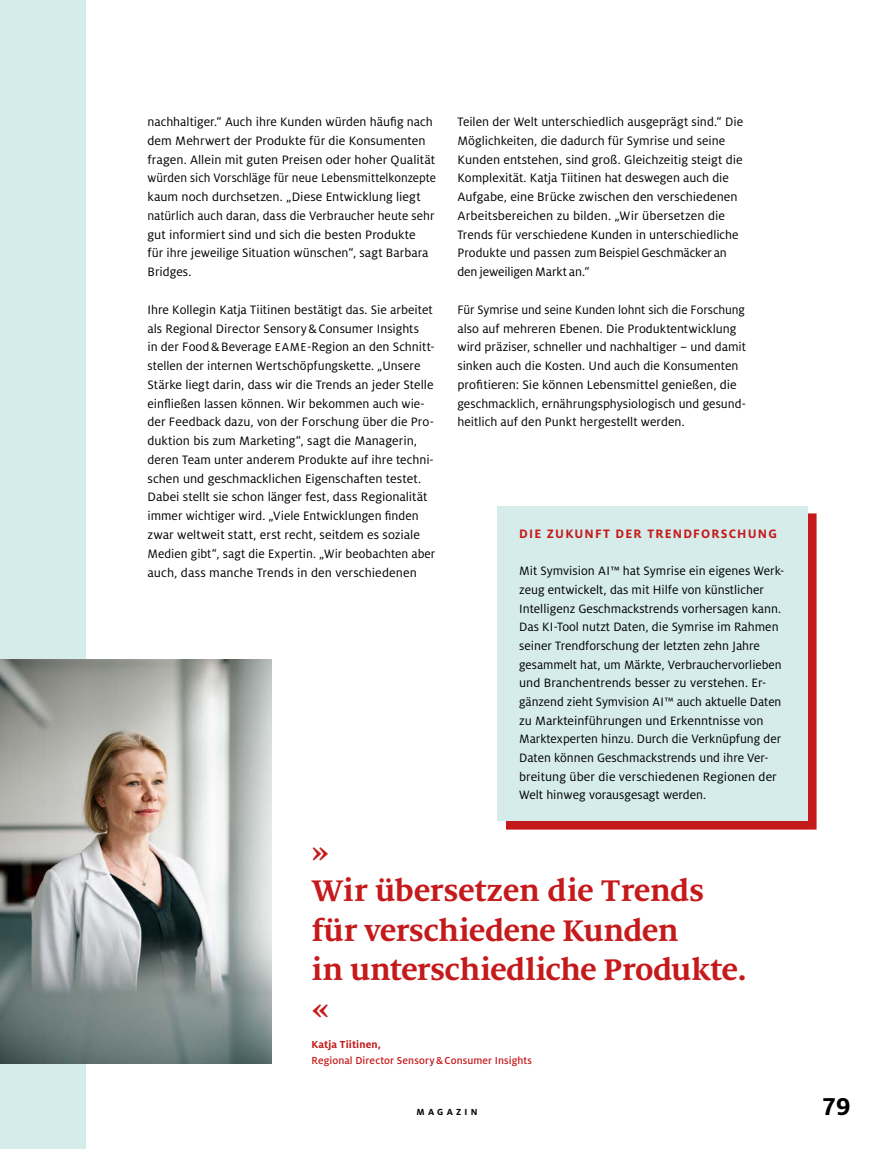
<style>
.page{position:relative;width:893px;height:1149px;background:#fff}
.page>*{position:absolute;margin:0;border:0;box-sizing:border-box;transform-origin:0 0}
.t1{font:700 33px/39px "Milo Serif OT";letter-spacing:-.015em;color:#c51a1b}
.t2{font:700 27px "Milo OT";color:#000}
.t3{font:13.5px/18.8px "Milo OT";color:#000}
.t4{font:700 13.5px "Milo OT";letter-spacing:.09em;color:#c51a1b}
.t5{font:13.35px/18.6px "Milo OT";color:#000}
.t6{font:500 11.25px "Milo OT";letter-spacing:.01em;color:#c51a1b}
.t7{font:700 11.25px "Milo OT";letter-spacing:.005em;color:#c51a1b}
.t8{font:700 9.75px "Milo OT";letter-spacing:.33em;color:#000}
.s1{font-size:12.75px}
</style>
<div class="page">
<div style="left:0;top:0;width:85px;height:1148px;background:#d5eceb"></div>
<div style="left:506px;top:513px;width:311px;height:316px;background:#c51a1b"></div>
<div style="left:498px;top:505px;width:310px;height:315px;background:#d5eceb"></div>
<img style="left:0;top:659px;width:271px;height:404px">
<p class="t3" style="left:147px;top:113px;width:290px">nachhaltiger.“ Auch ihre Kunden würden häufig nach dem Mehrwert der Produkte für die Konsumenten fragen. Allein mit guten Preisen oder hoher Qualität würden sich Vorschläge für neue Lebensmittelkonzepte kaum noch durchsetzen. „Diese Entwicklung liegt natürlich auch daran, dass die Verbraucher heute sehr gut informiert sind und sich die besten Produkte<br>für ihre jeweilige Situation wünschen“, sagt Barbara Bridges.</p>
<p class="t3" style="left:147px;top:300px;width:289px">Ihre Kollegin Katja Tiitinen bestätigt das. Sie arbeitet als Regional Director Sensory&amp;Consumer Insights<br>in der Food&amp;Beverage <span class="s1">EAME</span>-Region an den Schnitt&shy;stellen der internen Wertschöpfungskette. „Unsere Stärke liegt darin, dass wir die Trends an jeder Stelle einfließen lassen können. Wir bekommen auch wie&shy;der Feedback dazu, von der Forschung über die Pro&shy;duktion bis zum Marketing“, sagt die Managerin, deren Team unter anderem Produkte auf ihre techni&shy;schen und geschmacklichen Eigenschaften testet.<br>Dabei stellt sie schon länger fest, dass Regionalität immer wichtiger wird. „Viele Entwicklungen finden zwar weltweit statt, erst recht, seitdem es soziale Medien gibt“, sagt die Expertin. „Wir beobachten aber auch, dass manche Trends in den verschiedenen</p>
<p class="t3" style="left:457px;top:113px;width:287px">Teilen der Welt unterschiedlich ausgeprägt sind.“ Die Möglichkeiten, die dadurch für Symrise und seine Kunden entstehen, sind groß. Gleichzeitig steigt die Komplexität. Katja Tiitinen hat deswegen auch die Aufgabe, eine Brücke zwischen den verschiedenen Arbeitsbereichen zu bilden. „Wir übersetzen die Trends für verschiedene Kunden in unterschiedliche Produkte und passen zum Beispiel Geschmäcker an den jeweiligen Markt an.“</p>
<p class="t3" style="left:457px;top:300px;width:290px">Für Symrise und seine Kunden lohnt sich die Forschung also auf mehreren Ebenen. Die Produktentwicklung wird präziser, schneller und nachhaltiger – und damit sinken auch die Kosten. Und auch die Konsumenten profitieren: Sie können Lebensmittel genießen, die geschmacklich, ernährungsphysiologisch und gesund&shy;heitlich auf den Punkt hergestellt werden.</p>
<p class="t4" style="left:519px;top:525px;width:259px">DIE ZUKUNFT DER TRENDFORSCHUNG</p>
<p class="t5" style="left:519px;top:562px;width:267px">Mit Symvision AI™ hat Symrise ein eigenes Werk&shy;zeug entwickelt, das mit Hilfe von künstlicher Intelligenz Geschmackstrends vorhersagen kann.<br>Das KI-Tool nutzt Daten, die Symrise im Rahmen seiner Trendforschung der letzten zehn Jahre gesammelt hat, um Märkte, Verbrauchervorlieben und Branchentrends besser zu verstehen. Er&shy;gänzend zieht Symvision AI™ auch aktuelle Daten zu Markteinführungen und Erkenntnisse von Marktexperten hinzu. Durch die Verknüpfung der Daten können Geschmackstrends und ihre Ver&shy;breitung über die verschiedenen Regionen der Welt hinweg vorausgesagt werden.</p>
<h1 class="t1" style="left:311px;top:832px;width:437px">»<br>Wir übersetzen die Trends für verschiedene Kunden<br>in unterschiedliche Produkte. «</h1>
<p class="t7" style="left:311px;top:1037px;width:71px">Katja Tiitinen,</p>
<p class="t6" style="left:311px;top:1053px;width:222px">Regional Director Sensory&amp;Consumer Insights</p>
<p class="t8" style="left:416px;top:1105px;width:63px">MAGAZIN</p>
<h2 class="t2" style="left:822px;top:1090px;width:30px">79</h2>
</div>
